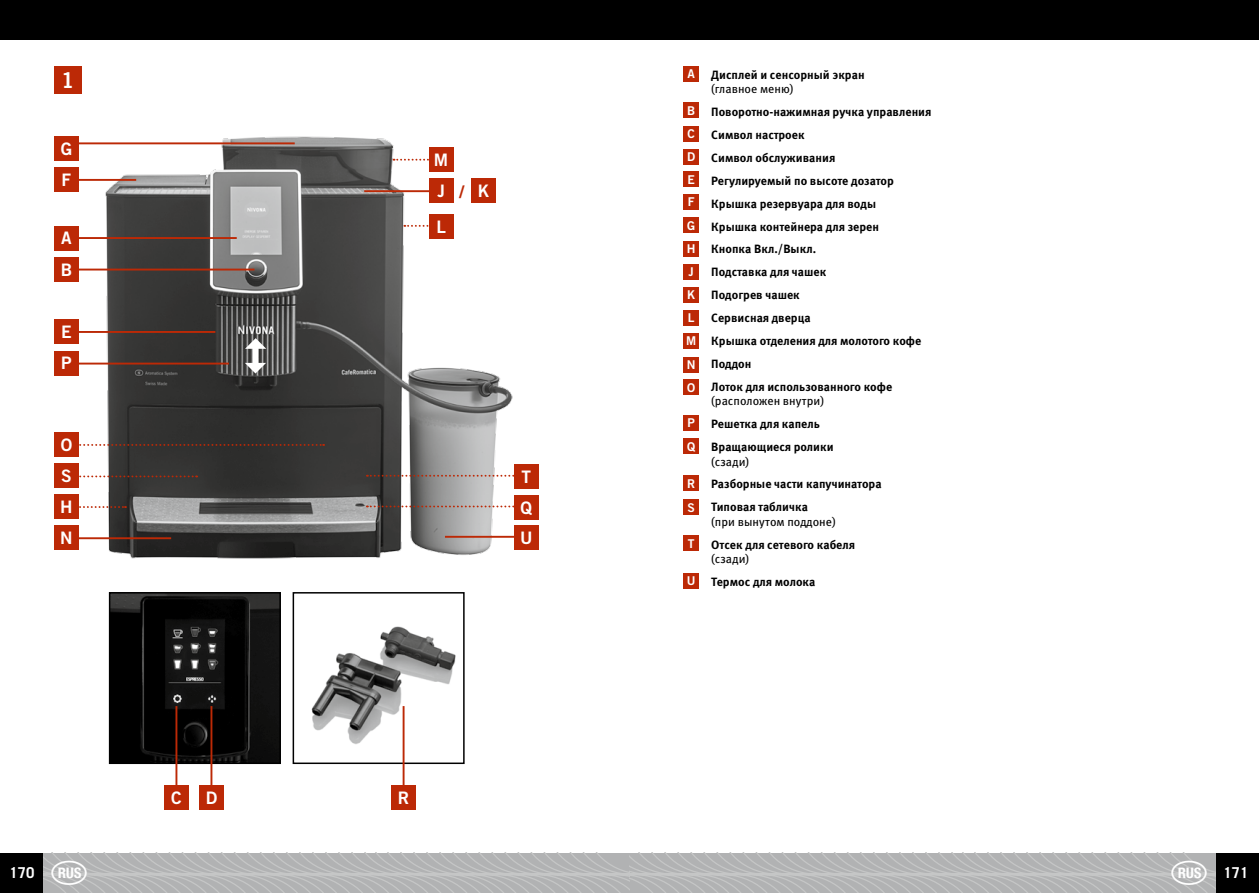
<style>
.page{position:relative;width:1259px;height:893px;background:#fff}
.page>*{position:absolute;margin:0;border:0;box-sizing:border-box;transform-origin:0 0}
.t1{font:21.6px "Trade Gothic LT Std Bd 2";color:#fff}
.t2{font:17.25px/31.2px "Trade Gothic LT Std Bd 2";color:#fff}
.t3{font:700 15px "Trade Gothic LT Std";color:#fff}
.t4{font:12.15px/24.2px "Trade Gothic LT Std Bd 2";color:#fff}
.t5{font:700 12px/23px "Meta Pro";color:#000}
.t6{font:12px "Meta Pro";color:#000}
.s1{color:#bc2906}
</style>
<div class="page">
<img style="left:99px;top:136px;width:415px;height:473px">
<img style="left:112px;top:595px;width:166px;height:166px">
<div style="left:109px;top:592px;width:172px;height:172px;border:2px solid #000"></div>
<img style="left:296px;top:595px;width:165px;height:166px">
<div style="left:293px;top:592px;width:171px;height:172px;border:2px solid #000"></div>
<svg style="left:245px;top:338px;width:21px;height:35px"></svg>
<div style="left:54px;top:66px;width:27px;height:27px;background:#bc2906"></div>
<div style="left:54px;top:226px;width:25px;height:25px;background:#bc2906"></div>
<div style="left:54px;top:257px;width:25px;height:25px;background:#bc2906"></div>
<div style="left:164px;top:785px;width:25px;height:25px;background:#bc2906"></div>
<div style="left:199px;top:785px;width:25px;height:25px;background:#bc2906"></div>
<div style="left:391px;top:785px;width:25px;height:25px;background:#bc2906"></div>
<div style="left:54px;top:319px;width:25px;height:25px;background:#bc2906"></div>
<div style="left:54px;top:351px;width:25px;height:24px;background:#bc2906"></div>
<div style="left:54px;top:463px;width:25px;height:25px;background:#bc2906"></div>
<div style="left:54px;top:432px;width:25px;height:25px;background:#bc2906"></div>
<div style="left:54px;top:525px;width:25px;height:25px;background:#bc2906"></div>
<div style="left:54px;top:494px;width:25px;height:25px;background:#bc2906"></div>
<div style="left:54px;top:167px;width:25px;height:25px;background:#bc2906"></div>
<div style="left:54px;top:136px;width:25px;height:25px;background:#bc2906"></div>
<div style="left:429px;top:147px;width:24px;height:25px;background:#bc2906"></div>
<div style="left:471px;top:178px;width:25px;height:25px;background:#bc2906"></div>
<div style="left:429px;top:214px;width:24px;height:25px;background:#bc2906"></div>
<div style="left:514px;top:495px;width:24px;height:25px;background:#bc2906"></div>
<div style="left:514px;top:464px;width:24px;height:25px;background:#bc2906"></div>
<div style="left:514px;top:525px;width:24px;height:25px;background:#bc2906"></div>
<div style="left:429px;top:178px;width:24px;height:25px;background:#bc2906"></div>
<hr style="left:76px;top:237px;width:161px;height:2px;background:#bc2906">
<hr style="left:76px;top:179px;width:60px;height:2px;background:#bc2906">
<hr style="left:76px;top:142px;width:219px;height:2px;background:#bc2906">
<hr style="left:76px;top:331px;width:139px;height:2px;background:#bc2906">
<hr style="left:76px;top:363px;width:153px;height:2px;background:#bc2906">
<svg style="left:79px;top:475px;width:118px;height:2px"></svg>
<svg style="left:79px;top:444px;width:245px;height:2px"></svg>
<hr style="left:76px;top:537px;width:95px;height:2px;background:#bc2906">
<svg style="left:393px;top:159px;width:36px;height:2px"></svg>
<svg style="left:404px;top:225px;width:25px;height:2px"></svg>
<svg style="left:367px;top:505px;width:147px;height:2px"></svg>
<svg style="left:367px;top:475px;width:147px;height:2px"></svg>
<hr style="left:445px;top:536px;width:70px;height:2px;background:#bc2906">
<hr style="left:364px;top:190px;width:66px;height:2px;background:#bc2906">
<hr style="left:76px;top:269px;width:178px;height:1px;background:#bc2906">
<hr style="left:175px;top:706px;width:2px;height:83px;background:#bc2906">
<hr style="left:210px;top:706px;width:2px;height:83px;background:#bc2906">
<hr style="left:403px;top:706px;width:1px;height:83px;background:#bc2906">
<svg style="left:79px;top:506px;width:47px;height:2px"></svg>
<div style="left:683px;top:66px;width:16px;height:16px;background:#bc2906"></div>
<div style="left:683px;top:103px;width:16px;height:15px;background:#bc2906"></div>
<div style="left:683px;top:310px;width:16px;height:16px;background:#bc2906"></div>
<div style="left:683px;top:241px;width:16px;height:15px;background:#bc2906"></div>
<div style="left:683px;top:126px;width:16px;height:16px;background:#bc2906"></div>
<div style="left:683px;top:333px;width:16px;height:15px;background:#bc2906"></div>
<div style="left:683px;top:149px;width:16px;height:15px;background:#bc2906"></div>
<div style="left:683px;top:357px;width:16px;height:15px;background:#bc2906"></div>
<div style="left:683px;top:264px;width:16px;height:15px;background:#bc2906"></div>
<div style="left:683px;top:172px;width:16px;height:15px;background:#bc2906"></div>
<div style="left:683px;top:380px;width:16px;height:15px;background:#bc2906"></div>
<div style="left:683px;top:287px;width:16px;height:15px;background:#bc2906"></div>
<div style="left:683px;top:194px;width:16px;height:16px;background:#bc2906"></div>
<div style="left:683px;top:415px;width:16px;height:16px;background:#bc2906"></div>
<div style="left:683px;top:218px;width:16px;height:15px;background:#bc2906"></div>
<div style="left:683px;top:439px;width:16px;height:15px;background:#bc2906"></div>
<div style="left:683px;top:476px;width:16px;height:15px;background:#bc2906"></div>
<div style="left:683px;top:500px;width:16px;height:15px;background:#bc2906"></div>
<div style="left:683px;top:536px;width:16px;height:15px;background:#bc2906"></div>
<div style="left:683px;top:573px;width:16px;height:15px;background:#bc2906"></div>
<div style="left:0;top:0;width:1258px;height:40px;background:#000"></div>
<div style="left:1216px;top:853px;width:42px;height:40px;background:#000"></div>
<div style="left:0;top:853px;width:42px;height:40px;background:#000"></div>
<svg style="left:42px;top:853px;width:1174px;height:40px;background:#b5b6b7"></svg>
<h1 class="t1" style="left:61px;top:67px;width:15px">1</h1>
<h2 class="t2" style="left:61px;top:133px;width:13px">G</h2>
<h2 class="t2" style="left:62px;top:164px;width:11px">F</h2>
<h2 class="t2" style="left:61px;top:222px;width:13px">A<br>B</h2>
<h2 class="t2" style="left:61px;top:315px;width:12px;line-height:31.7px">E<br>P</h2>
<h2 class="t2" style="left:61px;top:429px;width:13px">O</h2>
<h2 class="t2" style="left:61px;top:460px;width:12px">S</h2>
<h2 class="t2" style="left:60px;top:491px;width:14px">H</h2>
<h2 class="t2" style="left:60px;top:522px;width:14px">N</h2>
<h2 class="t2" style="left:434px;top:144px;width:16px">M</h2>
<h2 class="t2" style="left:437px;top:175px;width:28px">J <span class="s1">/</span></h2>
<h2 class="t2" style="left:436px;top:211px;width:11px">L</h2>
<h2 class="t2" style="left:478px;top:175px;width:13px">K</h2>
<h2 class="t2" style="left:521px;top:461px;width:11px">T</h2>
<h2 class="t2" style="left:520px;top:491px;width:13px">Q</h2>
<h2 class="t2" style="left:520px;top:522px;width:14px">U</h2>
<h2 class="t2" style="left:171px;top:782px;width:12px">C</h2>
<h2 class="t2" style="left:206px;top:782px;width:13px">D</h2>
<h2 class="t2" style="left:398px;top:782px;width:13px">R</h2>
<p class="t4" style="left:687px;top:62px;width:9px">A</p>
<p class="t4" style="left:687px;top:98px;width:10px">B</p>
<p class="t4" style="left:687px;top:122px;width:9px">C</p>
<p class="t4" style="left:687px;top:144px;width:10px">D</p>
<p class="t4" style="left:687px;top:167px;width:9px">E</p>
<p class="t4" style="left:688px;top:190px;width:8px">F</p>
<p class="t4" style="left:687px;top:213px;width:10px">G</p>
<p class="t4" style="left:687px;top:236px;width:10px">H</p>
<p class="t4" style="left:688px;top:260px;width:7px">J</p>
<p class="t4" style="left:687px;top:282px;width:10px">K</p>
<p class="t4" style="left:688px;top:306px;width:8px">L</p>
<p class="t4" style="left:686px;top:328px;width:12px">M</p>
<p class="t4" style="left:687px;top:352px;width:10px">N</p>
<p class="t4" style="left:687px;top:375px;width:10px">O</p>
<p class="t4" style="left:687px;top:411px;width:9px">P</p>
<p class="t4" style="left:687px;top:434px;width:10px">Q</p>
<p class="t4" style="left:687px;top:471px;width:10px">R<br>S</p>
<p class="t4" style="left:688px;top:531px;width:8px">T</p>
<p class="t4" style="left:687px;top:568px;width:10px">U</p>
<p class="t5" style="left:711px;top:63px;width:155px">Дисплей и сенсорный экран</p>
<p class="t6" style="left:711px;top:81px;width:84px">(главное меню)</p>
<p class="t5" style="left:711px;top:100px;width:222px">Поворотно-нажимная ручка управления<br>Символ настроек<br>Символ обслуживания<br>Регулируемый по высоте дозатор<br>Крышка резервуара для воды<br>Крышка контейнера для зерен<br>Кнопка Вкл./Выкл.<br>Подставка для чашек<br>Подогрев чашек<br>Сервисная дверца<br>Крышка отделения для молотого кофе<br>Поддон<br>Лоток для использованного кофе</p>
<p class="t6" style="left:711px;top:394px;width:114px">(расположен внутри)</p>
<p class="t5" style="left:711px;top:413px;width:124px">Решетка для капель<br>Вращающиеся ролики</p>
<p class="t6" style="left:711px;top:454px;width:39px">(сзади)</p>
<p class="t5" style="left:711px;top:473px;width:172px">Разборные части капучинатора<br>Типовая табличка</p>
<p class="t6" style="left:711px;top:514px;width:126px">(при вынутом поддоне)</p>
<p class="t5" style="left:711px;top:533px;width:145px">Отсек для сетевого кабеля</p>
<p class="t6" style="left:711px;top:551px;width:39px">(сзади)</p>
<p class="t5" style="left:711px;top:570px;width:106px">Термос для молока</p>
<p class="t3" style="left:9px;top:863px;width:27px">170</p>
<p class="t3" style="left:1223px;top:863px;width:27px">171</p>
</div>
